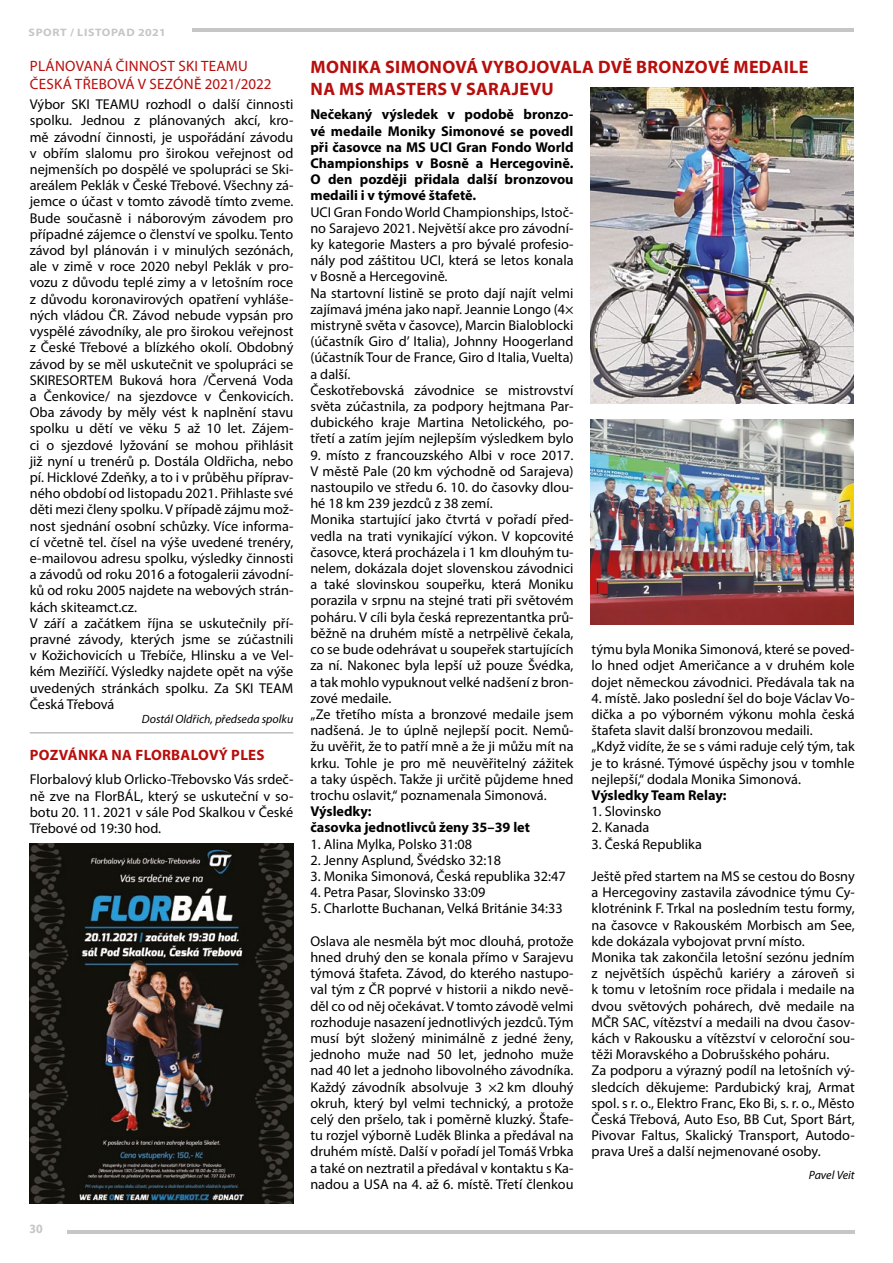
<style>
.page{position:relative;width:893px;height:1263px;background:#fff}
.page>*{position:absolute;margin:0;border:0;box-sizing:border-box;transform-origin:0 0}
.t1{font:700 18px/21.6px "Myriad Pro";letter-spacing:.02em;color:#b70e0c}
.t2{font:15px/18px "Myriad Pro";letter-spacing:.02em;color:#b70e0c}
.t3{font:700 15px "Myriad Pro";letter-spacing:.02em;color:#b70e0c}
.t4{font:14.25px/16.2px "Myriad Pro";color:#000}
.t5{font:700 14.25px/16.2px "Myriad Pro";color:#000;text-align:justify}
.t6{font:700 12.75px "Myriad Pro";color:#c6c6c6;scale:.94 1}
.t7{font:italic 12px "Myriad Pro";color:#000}
.t8{font:700 10.8px "Myriad Pro";letter-spacing:.05em;color:#c6c6c6;scale:1.11 1}
</style>
<div class="page">
<hr style="left:68px;top:1230px;width:787px;height:3px;background:#c6c6c6">
<hr style="left:192px;top:29px;width:662px;height:3px;background:#c6c6c6">
<img style="left:30px;top:843px;width:263px;height:360px">
<img style="left:590px;top:87px;width:264px;height:317px">
<img style="left:590px;top:420px;width:264px;height:204px">
<hr style="left:30px;top:732px;width:263px;height:1px;background:#9d9d9c">
<p class="t8" style="left:29px;top:25px;width:125px">SPORT / LISTOPAD 2021</p>
<p class="t2" style="left:30px;top:57px;width:243px">PLÁNOVANÁ ČINNOST SKI TEAMU<br>ČESKÁ TŘEBOVÁ V SEZÓNĚ 2021/2022</p>
<p class="t4" style="left:30px;top:96px;width:265px">Výbor SKI TEAMU rozhodl o další činnosti spolku. Jednou z plánovaných akcí, kro&shy;mě závodní činnosti, je uspořádání závodu v obřím slalomu pro širokou veřejnost od nejmenších po dospělé ve spolupráci se Ski&shy;areálem Peklák v České Třebové. Všechny zá&shy;jemce o účast v tomto závodě tímto zveme.<br>Bude současně i náborovým závodem pro případné zájemce o členství ve spolku. Tento závod byl plánován i v minulých sezónách, ale v zimě v roce 2020 nebyl Peklák v pro&shy;vozu z důvodu teplé zimy a v letošním roce z důvodu koronavirových opatření vyhláše&shy;ných vládou ČR. Závod nebude vypsán pro vyspělé závodníky, ale pro širokou veřejnost z České Třebové a blízkého okolí. Obdobný závod by se měl uskutečnit ve spolupráci se SKIRESORTEM Buková hora /Červená Voda a Čenkovice/ na sjezdovce v Čenkovicích.<br>Oba závody by měly vést k naplnění stavu spolku u dětí ve věku 5 až 10 let. Zájem&shy;ci o sjezdové lyžování se mohou přihlásit již nyní u trenérů p. Dostála Oldřicha, nebo pí. Hicklové Zdeňky, a to i v průběhu příprav&shy;ného období od listopadu 2021. Přihlaste své děti mezi členy spolku. V případě zájmu mož&shy;nost sjednání osobní schůzky. Více informa&shy;cí včetně tel. čísel na výše uvedené trenéry, e-mailovou adresu spolku, výsledky činnosti a závodů od roku 2016 a fotogalerii závodní&shy;ků od roku 2005 najdete na webových strán&shy;kách skiteamct.cz.<br>V září a začátkem října se uskutečnily pří&shy;pravné závody, kterých jsme se zúčastnili v Kožichovicích u Třebíče, Hlinsku a ve Vel&shy;kém Meziříčí. Výsledky najdete opět na výše uvedených stránkách spolku. Za SKI TEAM Česká Třebová</p>
<p class="t7" style="left:142px;top:712px;width:153px">Dostál Oldřich, předseda spolku</p>
<p class="t3" style="left:30px;top:745px;width:236px">POZVÁNKA NA FLORBALOVÝ PLES</p>
<p class="t4" style="left:30px;top:771px;width:265px;text-align:justify">Florbalový klub Orlicko-Třebovsko Vás srdeč&shy;ně zve na FlorBÁL, který se uskuteční v so&shy;botu 20. 11. 2021 v sále Pod Skalkou v České Třebové od 19:30 hod.</p>
<p class="t6" style="left:29px;top:1220px;width:16px">30</p>
<p class="t1" style="left:311px;top:56px;width:499px">MONIKA SIMONOVÁ VYBOJOVALA DVĚ BRONZOVÉ MEDAILE<br>NA MS MASTERS V SARAJEVU</p>
<p class="t5" style="left:310px;top:106px;width:265px">Nečekaný výsledek v podobě bronzo&shy;vé medaile Moniky Simonové se povedl při časovce na MS UCI Gran Fondo World Championships v Bosně a Hercegovině.<br>O den později přidala další bronzovou medaili i v týmové štafetě.</p>
<p class="t4" style="left:310px;top:203px;width:265px">UCI Gran Fondo World Championships, Istoč&shy;no Sarajevo 2021. Největší akce pro závodní&shy;ky kategorie Masters a pro bývalé profesio&shy;nály pod záštitou UCI, která se letos konala v Bosně a Hercegovině.<br>Na startovní listině se proto dají najít velmi zajímavá jména jako např. Jeannie Longo (4× mistryně světa v časovce), Marcin Bialoblocki (účastník Giro d’ Italia), Johnny Hoogerland (účastník Tour de France, Giro d Italia, Vuelta) a další.<br>Českotřebovská závodnice se mistrovství světa zúčastnila, za podpory hejtmana Par&shy;dubického kraje Martina Netolického, po&shy;třetí a zatím jejím nejlepším výsledkem bylo</p>
<p class="t4" style="left:310px;top:446px;width:265px">9. místo z francouzského Albi v roce 2017.<br>V městě Pale (20 km východně od Sarajeva) nastoupilo ve středu 6. 10. do časovky dlou&shy;hé 18 km 239 jezdců z 38 zemí.<br>Monika startující jako čtvrtá v pořadí před&shy;vedla na trati vynikající výkon. V kopcovité časovce, která procházela i 1 km dlouhým tu&shy;nelem, dokázala dojet slovenskou závodnici a také slovinskou soupeřku, která Moniku porazila v srpnu na stejné trati při světovém poháru. V cíli byla česká reprezentantka prů&shy;běžně na druhém místě a netrpělivě čekala, co se bude odehrávat u soupeřek startujících za ní. Nakonec byla lepší už pouze Švédka, a tak mohlo vypuknout velké nadšení z bron&shy;zové medaile.<br>„Ze třetího místa a bronzové medaile jsem nadšená. Je to úplně nejlepší pocit. Nemů&shy;žu uvěřit, že to patří mně a že ji můžu mít na krku. Tohle je pro mě neuvěřitelný zážitek a taky úspěch. Takže ji určitě půjdeme hned trochu oslavit,“ poznamenala Simonová.</p>
<p class="t5" style="left:310px;top:803px;width:221px">Výsledky:<br>časovka jednotlivců ženy 35–39 let</p>
<p class="t4" style="left:310px;top:835px;width:163px">1. Alina Mylka, Polsko 31:08</p>
<p class="t4" style="left:310px;top:852px;width:192px">2. Jenny Asplund, Švédsko 32:18</p>
<p class="t4" style="left:310px;top:868px;width:257px">3. Monika Simonová, Česká republika 32:47</p>
<p class="t4" style="left:310px;top:884px;width:176px">4. Petra Pasar, Slovinsko 33:09</p>
<p class="t4" style="left:310px;top:900px;width:254px">5. Charlotte Buchanan, Velká Británie 34:33</p>
<p class="t4" style="left:310px;top:933px;width:265px;text-align:justify">Oslava ale nesměla být moc dlouhá, protože hned druhý den se konala přímo v Sarajevu týmová štafeta. Závod, do kterého nastupo&shy;val tým z ČR poprvé v historii a nikdo nevě&shy;děl co od něj očekávat. V tomto závodě velmi rozhoduje nasazení jednotlivých jezdců. Tým musí být složený minimálně z jedné ženy, jednoho muže nad 50 let, jednoho muže nad 40 let a jednoho libovolného závodníka.<br>Každý závodník absolvuje 3 ×2 km dlouhý okruh, který byl velmi technický, a protože celý den pršelo, tak i poměrně kluzký. Štafe&shy;tu rozjel výborně Luděk Blinka a předával na druhém místě. Další v pořadí jel Tomáš Vrbka a také on neztratil a předával v kontaktu s Ka&shy;nadou a USA na 4. až 6. místě. Třetí členkou</p>
<p class="t4" style="left:592px;top:641px;width:265px;text-align:justify">týmu byla Monika Simonová, které se poved&shy;lo hned odjet Američance a v druhém kole dojet německou závodnici. Předávala tak na</p>
<p class="t4" style="left:592px;top:690px;width:265px">4. místě. Jako poslední šel do boje Václav Vo&shy;dička a po výborném výkonu mohla česká štafeta slavit další bronzovou medaili.<br>„Když vidíte, že se s vámi raduje celý tým, tak je to krásné. Týmové úspěchy jsou v tomhle nejlepší,“ dodala Monika Simonová.</p>
<p class="t5" style="left:592px;top:787px;width:137px">Výsledky Team Relay:</p>
<p class="t4" style="left:592px;top:803px;width:71px">1. Slovinsko</p>
<p class="t4" style="left:592px;top:819px;width:59px">2. Kanada</p>
<p class="t4" style="left:592px;top:835px;width:112px">3. Česká Republika</p>
<p class="t4" style="left:592px;top:868px;width:265px">Ještě před startem na MS se cestou do Bosny a Hercegoviny zastavila závodnice týmu Cy&shy;klotrénink F. Trkal na posledním testu formy, na časovce v Rakouském Morbisch am See, kde dokázala vybojovat první místo.<br>Monika tak zakončila letošní sezónu jedním z největších úspěchů kariéry a zároveň si k tomu v letošním roce přidala i medaile na dvou světových pohárech, dvě medaile na MČR SAC, vítězství a medaili na dvou časov&shy;kách v Rakousku a vítězství v celoroční sou&shy;těži Moravského a Dobrušského poháru.<br>Za podporu a výrazný podíl na letošních vý&shy;sledcích děkujeme: Pardubický kraj, Armat spol. s r. o., Elektro Franc, Eko Bi, s. r. o., Město Česká Třebová, Auto Eso, BB Cut, Sport Bárt, Pivovar Faltus, Skalický Transport, Autodo&shy;prava Ureš a další nejmenované osoby.</p>
<p class="t7" style="left:809px;top:1168px;width:47px">Pavel Veit</p>
</div>
